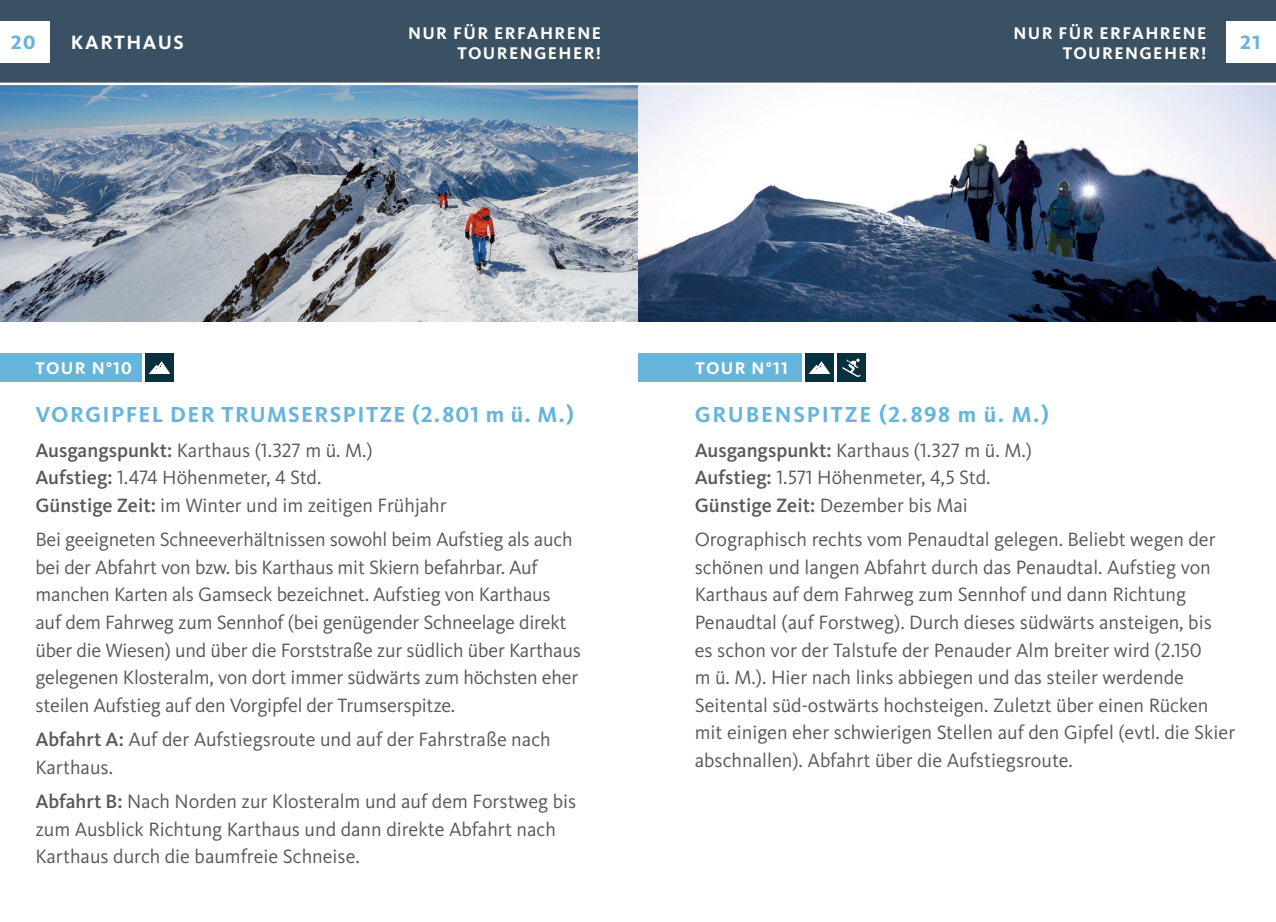
<style>
.page{position:relative;width:1276px;height:922px;background:#fff}
.page>*{position:absolute;margin:0;border:0;box-sizing:border-box;transform-origin:0 0}
.t1{font:700 22.5px "Kievit OT";letter-spacing:.06em;color:#66b5db}
.t2{font:700 22.5px "Kievit OT";letter-spacing:.08em;color:#66b5db}
.t3{font:20px/27.5px "Kievit OT";color:#57585a}
.t4{font:700 20px "Kievit OT";letter-spacing:.08em;color:#fff}
.t5{font:800 20px "Kievit OT";color:#66b5db}
.t6{font:700 17.5px/20px "Kievit OT";letter-spacing:.08em;color:#fff;text-align:right}
.s1{font-weight:500}
</style>
<div class="page">
<img style="left:0;top:85px;width:638px;height:237px">
<svg style="left:638px;top:85px;width:638px;height:237px"></svg>
<div style="left:0;top:0;width:1276px;height:83px;background:#3a5163"></div>
<div style="left:0;top:353px;width:142px;height:29px;background:#66b5db"></div>
<div style="left:638px;top:353px;width:163px;height:29px;background:#66b5db"></div>
<div style="left:145px;top:353px;width:29px;height:29px;background:#07313f"></div>
<svg style="left:148px;top:361px;width:22px;height:13px"></svg>
<div style="left:805px;top:353px;width:28px;height:29px;background:#07313f"></div>
<svg style="left:808px;top:361px;width:22px;height:13px"></svg>
<div style="left:837px;top:353px;width:29px;height:29px;background:#07313f"></div>
<svg style="left:842px;top:358px;width:19px;height:19px"></svg>
<div style="left:0;top:21px;width:50px;height:41px;background:#fff"></div>
<div style="left:1226px;top:21px;width:50px;height:41px;background:#fff"></div>
<p class="t6" style="left:408px;top:23px;width:195px">NUR FÜR ERFAHRENE<br>TOURENGEHER!</p>
<p class="t6" style="left:1013px;top:23px;width:195px">NUR FÜR ERFAHRENE<br>TOURENGEHER!</p>
<p class="t5" style="left:11px;top:31px;width:26px">20</p>
<p class="t5" style="left:1240px;top:31px;width:21px">21</p>
<p class="t4" style="left:71px;top:31px;width:114px">KARTHAUS</p>
<p class="t6" style="left:36px;top:358px;width:98px">TOUR N°10</p>
<p class="t6" style="left:695px;top:358px;width:94px">TOUR N°11</p>
<p class="t1" style="left:36px;top:401px;width:540px">VORGIPFEL DER TRUMSERSPITZE (2.801 m ü. M.)</p>
<p class="t3" style="left:35px;top:436px;width:339px"><span class="s1">Ausgangspunkt:</span> Karthaus (1.327 m ü. M.)</p>
<p class="t3" style="left:35px;top:464px;width:287px"><span class="s1">Aufstieg:</span> 1.474 Höhenmeter, 4 Std.</p>
<p class="t3" style="left:35px;top:491px;width:413px"><span class="s1">Günstige Zeit:</span> im Winter und im zeitigen Frühjahr</p>
<p class="t3" style="left:35px;top:526px;width:547px">Bei geeigneten Schneeverhältnissen sowohl beim Aufstieg als auch bei der Abfahrt von bzw. bis Karthaus mit Skiern befahrbar. Auf manchen Karten als Gamseck bezeichnet. Aufstieg von Karthaus auf dem Fahrweg zum Sennhof (bei genügender Schneelage direkt über die Wiesen) und über die Forststraße zur südlich über Karthaus gelegenen Klosteralm, von dort immer südwärts zum höchsten eher steilen Aufstieg auf den Vorgipfel der Trumserspitze.</p>
<p class="t3" style="left:35px;top:725px;width:517px"><span class="s1">Abfahrt A:</span> Auf der Aufstiegsroute und auf der Fahrstraße nach<br>Karthaus.</p>
<p class="t3" style="left:35px;top:788px;width:542px"><span class="s1">Abfahrt B:</span> Nach Norden zur Klosteralm und auf dem Forstweg bis zum Ausblick Richtung Karthaus und dann direkte Abfahrt nach<br>Karthaus durch die baumfreie Schneise.</p>
<p class="t2" style="left:695px;top:401px;width:356px">GRUBENSPITZE (2.898 m ü. M.)</p>
<p class="t3" style="left:694px;top:436px;width:339px"><span class="s1">Ausgangspunkt:</span> Karthaus (1.327 m ü. M.)</p>
<p class="t3" style="left:694px;top:464px;width:297px"><span class="s1">Aufstieg:</span> 1.571 Höhenmeter, 4,5 Std.</p>
<p class="t3" style="left:694px;top:491px;width:275px"><span class="s1">Günstige Zeit:</span> Dezember bis Mai</p>
<p class="t3" style="left:694px;top:526px;width:542px">Orographisch rechts vom Penaudtal gelegen. Beliebt wegen der schönen und langen Abfahrt durch das Penaudtal. Aufstieg von Karthaus auf dem Fahrweg zum Sennhof und dann Richtung Penaudtal (auf Forstweg). Durch dieses südwärts ansteigen, bis<br>es schon vor der Talstufe der Penauder Alm breiter wird (2.150<br>m ü. M.). Hier nach links abbiegen und das steiler werdende Seitental süd-ostwärts hochsteigen. Zuletzt über einen Rücken mit einigen eher schwierigen Stellen auf den Gipfel (evtl. die Skier abschnallen). Abfahrt über die Aufstiegsroute.</p>
</div>
